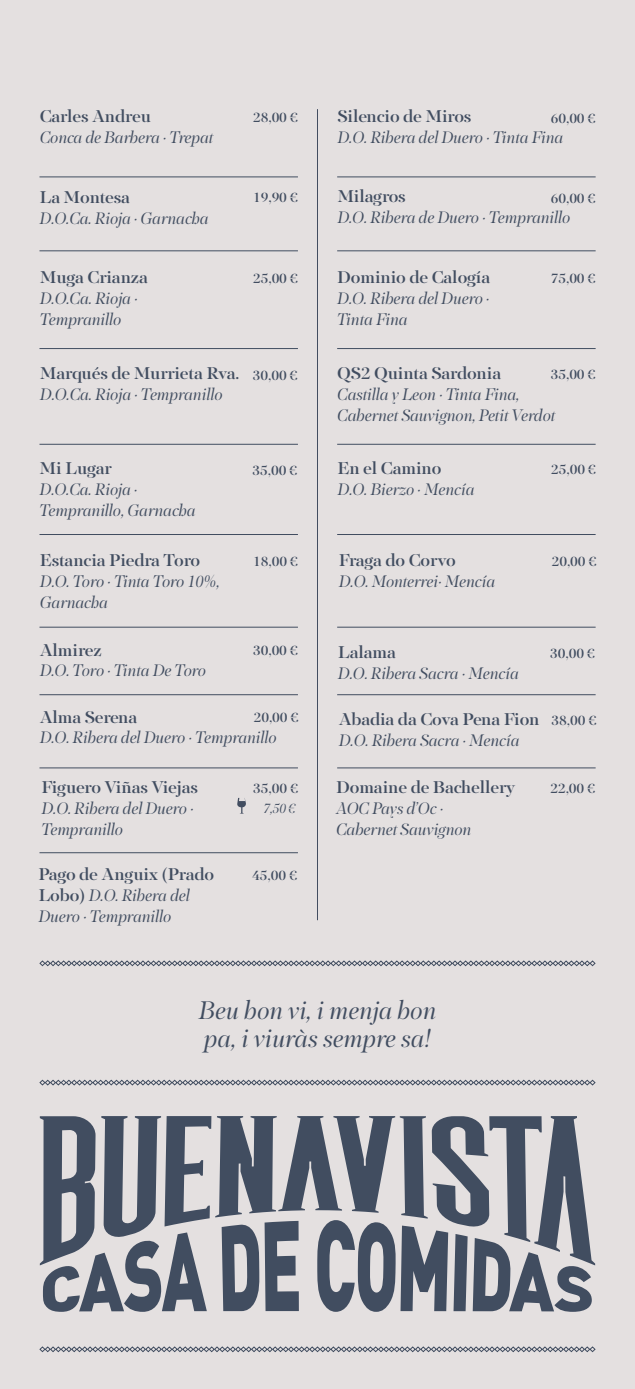
<style>
.page{position:relative;width:635px;height:1389px;background:#e4e0e0}
.page>*{position:absolute;margin:0;border:0;box-sizing:border-box;transform-origin:0 0}
.t1{font:italic 26.25px/28px "PF Regal Display Pro";color:#414d60}
.t2{font:500 17.5px "PF Regal Display Pro";letter-spacing:-.01em;color:#414d60}
.t3{font:italic 17.15px/21px "PF Regal Display Pro";letter-spacing:-.005em;color:#414d60}
.t4{font:500 14px "PF Regal Display Pro";letter-spacing:-.01em;color:#414d60}
.t5{font:500 14px "PF Regal Display Pro";color:#424d60}
.t6{font:italic 14px "PF Regal Display Pro";color:#414d60}
.s1{font-weight:500;font-style:normal;font-size:17.5px}
</style>
<div class="page">
<svg style="left:39px;top:1346px;width:557px;height:6px"></svg>
<svg style="left:39px;top:1080px;width:557px;height:6px"></svg>
<svg style="left:39px;top:960px;width:557px;height:6px"></svg>
<svg style="left:40px;top:1116px;width:555px;height:196px"></svg>
<hr style="left:317px;top:109px;width:1px;height:811px;background:#424d60">
<hr style="left:39px;top:177px;width:259px;height:1px;background:#414d60">
<hr style="left:337px;top:177px;width:259px;height:1px;background:#414d60">
<hr style="left:39px;top:348px;width:259px;height:1px;background:#414d60">
<hr style="left:337px;top:348px;width:259px;height:1px;background:#414d60">
<hr style="left:39px;top:444px;width:259px;height:1px;background:#414d60">
<hr style="left:337px;top:444px;width:259px;height:1px;background:#414d60">
<hr style="left:39px;top:534px;width:259px;height:1px;background:#414d60">
<hr style="left:337px;top:534px;width:259px;height:1px;background:#414d60">
<hr style="left:39px;top:627px;width:259px;height:1px;background:#414d60">
<hr style="left:337px;top:627px;width:259px;height:1px;background:#414d60">
<hr style="left:39px;top:694px;width:259px;height:1px;background:#414d60">
<hr style="left:337px;top:694px;width:259px;height:1px;background:#414d60">
<hr style="left:39px;top:768px;width:259px;height:1px;background:#414d60">
<hr style="left:337px;top:768px;width:259px;height:1px;background:#414d60">
<hr style="left:39px;top:852px;width:259px;height:1px;background:#414d60">
<hr style="left:39px;top:251px;width:259px;height:1px;background:#414d60">
<hr style="left:337px;top:251px;width:259px;height:1px;background:#414d60">
<svg style="left:237px;top:798px;width:9px;height:16px"></svg>
<p class="t2" style="left:40px;top:106px;width:113px">Carles Andreu</p>
<p class="t3" style="left:40px;top:127px;width:175px">Conca de Barbera · Trepat</p>
<p class="t4" style="left:253px;top:109px;width:46px">28,00 €</p>
<p class="t2" style="left:337px;top:106px;width:136px">Silencio de Miros</p>
<p class="t3" style="left:337px;top:127px;width:227px">D.O. Ribera del Duero · Tinta Fina</p>
<p class="t4" style="left:551px;top:110px;width:46px">60,00 €</p>
<p class="t2" style="left:39px;top:187px;width:92px">La Montesa</p>
<p class="t3" style="left:39px;top:208px;width:171px">D.O.Ca. Rioja · Garnacha</p>
<p class="t4" style="left:253px;top:189px;width:46px">19,90 €</p>
<p class="t2" style="left:337px;top:186px;width:70px">Milagros</p>
<p class="t3" style="left:337px;top:207px;width:235px">D.O. Ribera de Duero · Tempranillo</p>
<p class="t4" style="left:551px;top:190px;width:46px">60,00 €</p>
<p class="t2" style="left:40px;top:267px;width:110px">Muga Crianza</p>
<p class="t3" style="left:40px;top:288px;width:100px">D.O.Ca. Rioja ·<br>Tempranillo</p>
<p class="t4" style="left:253px;top:271px;width:46px">25,00 €</p>
<p class="t2" style="left:337px;top:267px;width:155px">Dominio de Calogía</p>
<p class="t3" style="left:337px;top:288px;width:154px">D.O. Ribera del Duero ·<br>Tinta Fina</p>
<p class="t4" style="left:551px;top:270px;width:46px">75,00 €</p>
<p class="t2" style="left:40px;top:363px;width:201px">Marqués de Murrieta Rva.</p>
<p class="t3" style="left:40px;top:384px;width:184px">D.O.Ca. Rioja · Tempranillo</p>
<p class="t4" style="left:253px;top:367px;width:46px">30,00 €</p>
<p class="t2" style="left:337px;top:363px;width:165px">QS2 Quinta Sardonia</p>
<p class="t3" style="left:337px;top:384px;width:220px">Castilla y Leon · Tinta Fina,<br>Cabernet Sauvignon, Petit Verdot</p>
<p class="t4" style="left:551px;top:366px;width:46px">35,00 €</p>
<p class="t2" style="left:39px;top:458px;width:74px">Mi Lugar</p>
<p class="t3" style="left:39px;top:479px;width:158px">D.O.Ca. Rioja ·<br>Tempranillo, Garnacha</p>
<p class="t4" style="left:253px;top:462px;width:46px">35,00 €</p>
<p class="t2" style="left:337px;top:458px;width:105px">En el Camino</p>
<p class="t3" style="left:337px;top:479px;width:139px">D.O. Bierzo · Mencía</p>
<p class="t4" style="left:551px;top:461px;width:46px">25,00 €</p>
<p class="t2" style="left:40px;top:550px;width:162px">Estancia Piedra Toro</p>
<p class="t3" style="left:40px;top:571px;width:182px">D.O. Toro · Tinta Toro 10%,<br>Garnacha</p>
<p class="t4" style="left:253px;top:553px;width:46px">18,00 €</p>
<p class="t2" style="left:339px;top:550px;width:119px">Fraga do Corvo</p>
<p class="t3" style="left:339px;top:571px;width:158px">D.O. Monterrei· Mencía</p>
<p class="t4" style="left:552px;top:553px;width:46px">20,00 €</p>
<p class="t2" style="left:40px;top:640px;width:63px">Almirez</p>
<p class="t3" style="left:40px;top:660px;width:168px">D.O. Toro · Tinta De Toro</p>
<p class="t4" style="left:253px;top:643px;width:46px">30,00 €</p>
<p class="t2" style="left:338px;top:642px;width:60px">Lalama</p>
<p class="t3" style="left:338px;top:663px;width:183px">D.O. Ribera Sacra · Mencía</p>
<p class="t4" style="left:550px;top:645px;width:46px">30,00 €</p>
<p class="t2" style="left:40px;top:707px;width:99px">Alma Serena</p>
<p class="t3" style="left:40px;top:727px;width:239px">D.O. Ribera del Duero · Tempranillo</p>
<p class="t4" style="left:254px;top:710px;width:46px">20,00 €</p>
<p class="t2" style="left:339px;top:709px;width:202px">Abadia da Cova Pena Fion</p>
<p class="t3" style="left:339px;top:730px;width:183px">D.O. Ribera Sacra · Mencía</p>
<p class="t4" style="left:552px;top:712px;width:46px">38,00 €</p>
<p class="t2" style="left:41px;top:777px;width:158px">Figuero Viñas Viejas</p>
<p class="t3" style="left:41px;top:798px;width:154px">D.O. Ribera del Duero ·<br>Tempranillo</p>
<p class="t5" style="left:253px;top:780px;width:46px">35,00 €</p>
<p class="t6" style="left:264px;top:800px;width:33px">7,50 €</p>
<p class="t2" style="left:336px;top:777px;width:181px">Domaine de Bachellery</p>
<p class="t3" style="left:336px;top:798px;width:137px">AOC Pays d’Oc ·<br>Cabernet Sauvignon</p>
<p class="t4" style="left:550px;top:780px;width:46px">22,00 €</p>
<p class="t2" style="left:38px;top:864px;width:177px">Pago de Anguix (Prado</p>
<p class="t3" style="left:38px;top:885px;width:153px"><span class="s1">Lobo)</span> D.O. Ribera del<br>Duero · Tempranillo</p>
<p class="t4" style="left:252px;top:867px;width:46px">45,00 €</p>
<p class="t1" style="left:199px;top:996px;width:239px">Beu bon vi, i menja bon pa, i viuràs sempre sa!</p>
</div>
